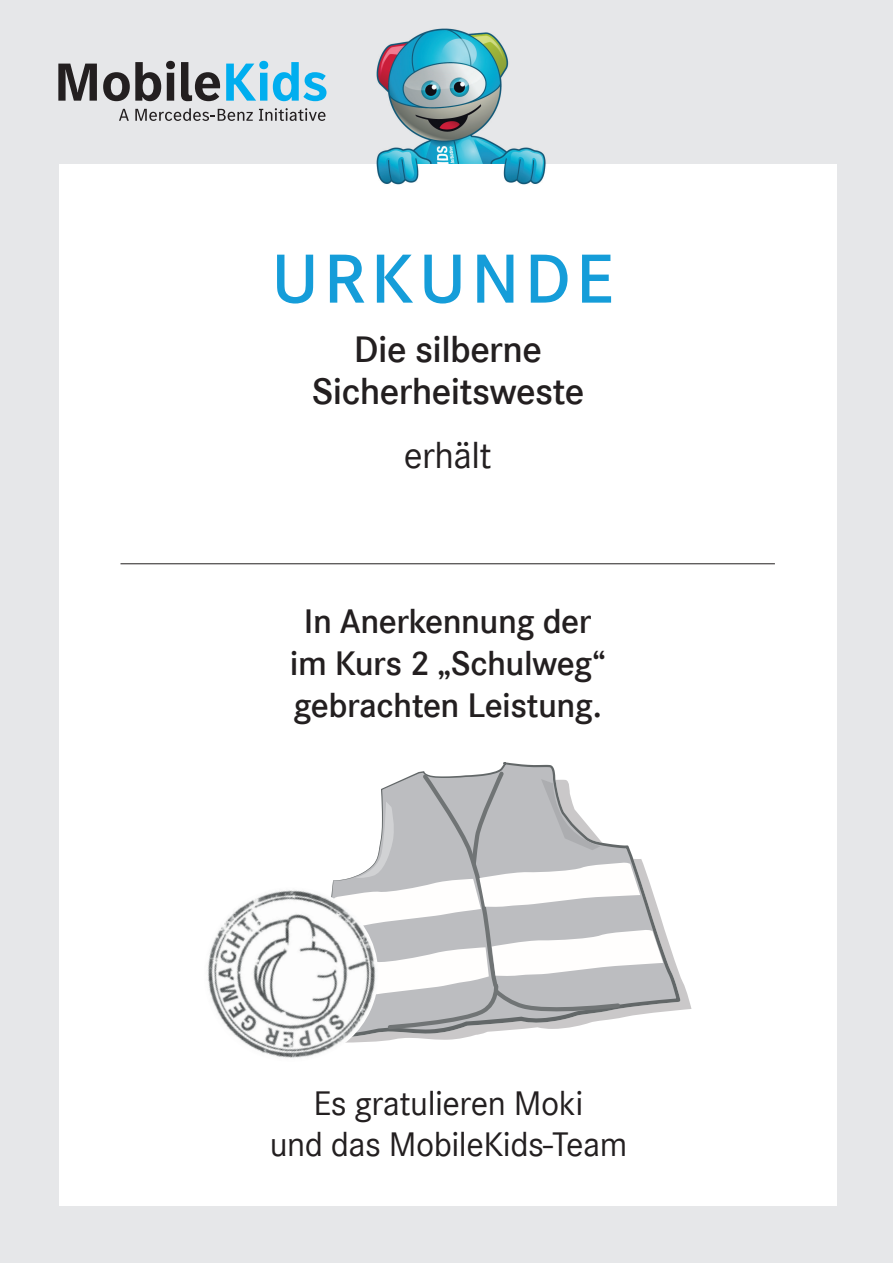
<style>
.page{position:relative;width:893px;height:1263px;background:#e6e7e9}
.page>*{position:absolute;margin:0;border:0;box-sizing:border-box;transform-origin:0 0}
.t1{font:600 72px "Daimler CS";letter-spacing:.075em;color:#159dd9}
.t2{font:600 39px/41.7px "Daimler CS";letter-spacing:-.015em;color:#231f20;text-align:center}
.t3{font:39px "Daimler CS";letter-spacing:-.015em;color:#231f20}
.t4{font:600 36px/41.7px "Daimler CS";letter-spacing:-.015em;color:#231f20;text-align:center}
.t5{font:36px/41.7px "Daimler CS";letter-spacing:-.015em;color:#231f20;text-align:center}
</style>
<div class="page">
<div style="left:59px;top:165px;width:777px;height:1041px;background:#fff"></div>
<svg style="left:379px;top:762px;width:301px;height:278px"></svg>
<svg style="left:332px;top:769px;width:331px;height:262px"></svg>
<img style="left:207px;top:887px;width:172px;height:171px">
<hr style="left:120px;top:563px;width:655px;height:1px;background:#231f20">
<img style="left:351px;top:28px;width:212px;height:157px">
<svg style="left:58px;top:61px;width:268px;height:40px"></svg>
<svg style="left:119px;top:109px;width:10px;height:12px"></svg>
<svg style="left:135px;top:108px;width:190px;height:13px"></svg>
<h1 class="t1" style="left:272px;top:225px;width:343px">URKUNDE</h1>
<p class="t2" style="left:312px;top:326px;width:274px">Die silberne<br>Sicherheitsweste</p>
<p class="t3" style="left:404px;top:426px;width:89px">erhält</p>
<p class="t4" style="left:290px;top:598px;width:317px">In Anerkennung der im Kurs 2 „Schulweg“ gebrachten Leistung.</p>
<p class="t5" style="left:270px;top:1079px;width:359px">Es gratulieren Moki<br>und das MobileKids-Team</p>
</div>
